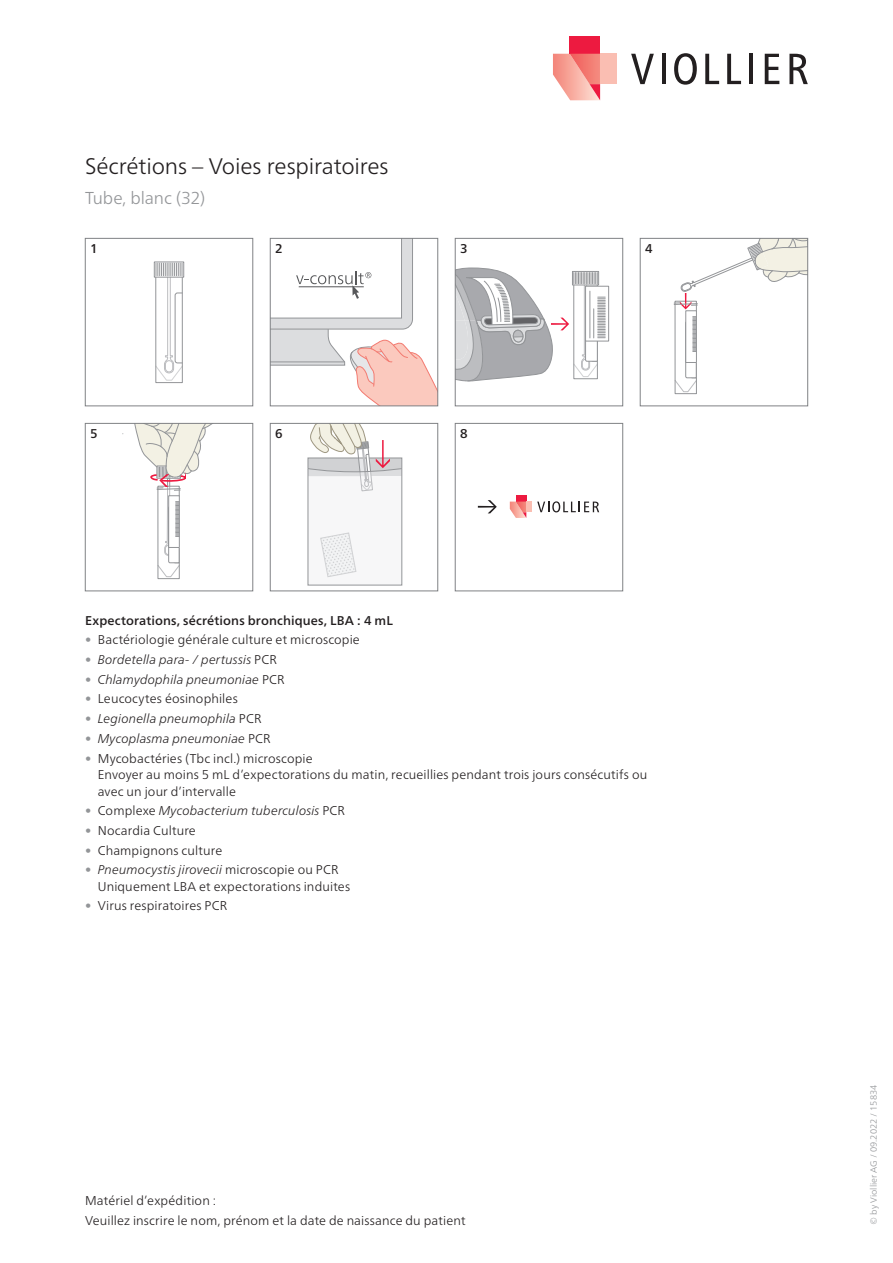
<style>
.page{position:relative;width:893px;height:1263px;background:#fff}
.page>*{position:absolute;margin:0;border:0;box-sizing:border-box;transform-origin:0 0}
.t1{font:300 22.5px "Frutiger Neue LTW1 G";letter-spacing:-.01em;color:#231f20}
.t2{font:300 17.25px "Frutiger Neue LTW1 G";letter-spacing:-.01em;color:#939598}
.t3{font:300 12.75px/16.5px "Frutiger Neue LTW1 G";letter-spacing:.01em;color:#231f20}
.t4{font:italic 300 12.75px "Frutiger Neue LTW1 G";letter-spacing:.01em;color:#231f20}
.t5{font:500 12.75px "Frutiger Neue LTW1 G";letter-spacing:.01em;color:#231f20}
.t6{font:300 9px "Frutiger Neue LTW1 G";color:#939598}
.s1{color:#939598}
.s2{font-style:normal;color:#939598}
.s3{font-style:normal}
.s4{font-style:italic}
</style>
<div class="page">
<svg style="left:154px;top:261px;width:30px;height:122px"></svg>
<div style="left:85px;top:238px;width:168px;height:168px;border:1px solid #808285"></div>
<div style="left:675px;top:301px;width:22px;height:93px;border:1px solid #939598"></div>
<div style="left:685px;top:311px;width:12px;height:52px;border:1px solid #939598"></div>
<svg style="left:674px;top:316px;width:23px;height:76px"></svg>
<svg style="left:674px;top:238px;width:135px;height:71px"></svg>
<div style="left:640px;top:238px;width:168px;height:168px;border:1px solid #808285"></div>
<svg style="left:272px;top:240px;width:164px;height:164px"></svg>
<div style="left:270px;top:238px;width:168px;height:168px;border:1px solid #808285"></div>
<div style="left:158px;top:486px;width:22px;height:93px;border:1px solid #939598"></div>
<svg style="left:134px;top:425px;width:77px;height:152px"></svg>
<div style="left:85px;top:423px;width:168px;height:168px;border:1px solid #808285"></div>
<div style="left:586px;top:286px;width:23px;height:55px;background:linear-gradient(to bottom,#fff,#fff)"></div>
<div style="left:585px;top:286px;width:24px;height:55px;border:1px solid #939598"></div>
<svg style="left:457px;top:268px;width:148px;height:113px"></svg>
<hr style="left:590px;top:291px;width:1px;height:47px;background:#939598">
<div style="left:455px;top:238px;width:168px;height:168px;border:1px solid #808285"></div>
<svg style="left:308px;top:425px;width:94px;height:160px"></svg>
<div style="left:270px;top:423px;width:168px;height:168px;border:1px solid #808285"></div>
<div style="left:516px;top:495px;width:10px;height:7px;background:#ed1a40"></div>
<svg style="left:510px;top:502px;width:16px;height:16px"></svg>
<div style="left:526px;top:502px;width:6px;height:10px;background:#fabeb2"></div>
<svg style="left:537px;top:501px;width:62px;height:11px"></svg>
<svg style="left:478px;top:500px;width:19px;height:13px"></svg>
<div style="left:455px;top:423px;width:168px;height:168px;border:1px solid #808285"></div>
<svg style="left:631px;top:54px;width:23px;height:30px"></svg>
<hr style="left:662px;top:54px;width:4px;height:30px;background:#231f20">
<svg style="left:674px;top:53px;width:23px;height:32px"></svg>
<svg style="left:705px;top:54px;width:14px;height:30px"></svg>
<svg style="left:727px;top:54px;width:14px;height:30px"></svg>
<hr style="left:749px;top:54px;width:4px;height:30px;background:#231f20">
<svg style="left:765px;top:54px;width:14px;height:30px"></svg>
<svg style="left:789px;top:54px;width:19px;height:30px"></svg>
<div style="left:570px;top:37px;width:30px;height:17px;background:#ed1a40"></div>
<svg style="left:553px;top:54px;width:47px;height:46px;background:#f6a098"></svg>
<div style="left:600px;top:54px;width:17px;height:30px;background:#fabeb2"></div>
<h1 class="t1" style="left:85px;top:153px;width:305px">Sécrétions – Voies respiratoires</h1>
<h2 class="t2" style="left:85px;top:188px;width:122px">Tube, blanc (32)</h2>
<p class="t5" style="left:90px;top:241px;width:9px">1</p>
<p class="t5" style="left:90px;top:426px;width:9px">5</p>
<p class="t5" style="left:275px;top:241px;width:9px">2</p>
<p class="t5" style="left:645px;top:241px;width:9px">4</p>
<p class="t5" style="left:460px;top:241px;width:9px">3</p>
<p class="t5" style="left:275px;top:426px;width:9px">6</p>
<p class="t5" style="left:460px;top:426px;width:9px">8</p>
<p class="t5" style="left:85px;top:613px;width:309px">Expectorations, sécrétions bronchiques, LBA : 4 mL</p>
<p class="t3" style="left:85px;top:631px;width:276px"><span class="s1">•</span> Bactériologie générale culture et microscopie</p>
<p class="t4" style="left:85px;top:652px;width:193px"><span class="s2">•</span> Bordetella para- / pertussis <span class="s3">PCR</span></p>
<p class="t4" style="left:85px;top:672px;width:201px"><span class="s2">•</span> Chlamydophila pneumoniae <span class="s3">PCR</span></p>
<p class="t3" style="left:85px;top:691px;width:154px"><span class="s1">•</span> Leucocytes éosinophiles</p>
<p class="t4" style="left:85px;top:711px;width:178px"><span class="s2">•</span> Legionella pneumophila <span class="s3">PCR</span></p>
<p class="t4" style="left:85px;top:731px;width:187px"><span class="s2">•</span> Mycoplasma pneumoniae <span class="s3">PCR</span></p>
<p class="t3" style="left:98px;top:750px;width:551px;text-indent:-13px"><span class="s1">•</span> Mycobactéries (Tbc incl.) microscopie<br>Envoyer au moins 5 mL d’expectorations du matin, recueillies pendant trois jours consécutifs ou avec un jour d’intervalle</p>
<p class="t4" style="left:85px;top:803px;width:261px"><span class="s2">•</span> <span class="s3">Complexe</span> Mycobacterium tuberculosis <span class="s3">PCR</span></p>
<p class="t3" style="left:85px;top:822px;width:112px"><span class="s1">•</span> Nocardia Culture</p>
<p class="t3" style="left:85px;top:842px;width:139px"><span class="s1">•</span> Champignons culture</p>
<p class="t3" style="left:98px;top:861px;width:254px;text-indent:-13px"><span class="s1">•</span> <span class="s4">Pneumocystis jirovecii</span> microscopie ou PCR<br>Uniquement LBA et expectorations induites</p>
<p class="t3" style="left:85px;top:898px;width:144px"><span class="s1">•</span> Virus respiratoires PCR</p>
<p class="t3" style="left:85px;top:1190px;width:382px;line-height:19.6px">Matériel d’expédition :<br>Veuillez inscrire le nom, prénom et la date de naissance du patient</p>
<p class="t6" style="left:868px;top:1225px;width:141px;rotate:-90deg">© by Viollier AG / 09.2022 / 15834</p>
</div>
